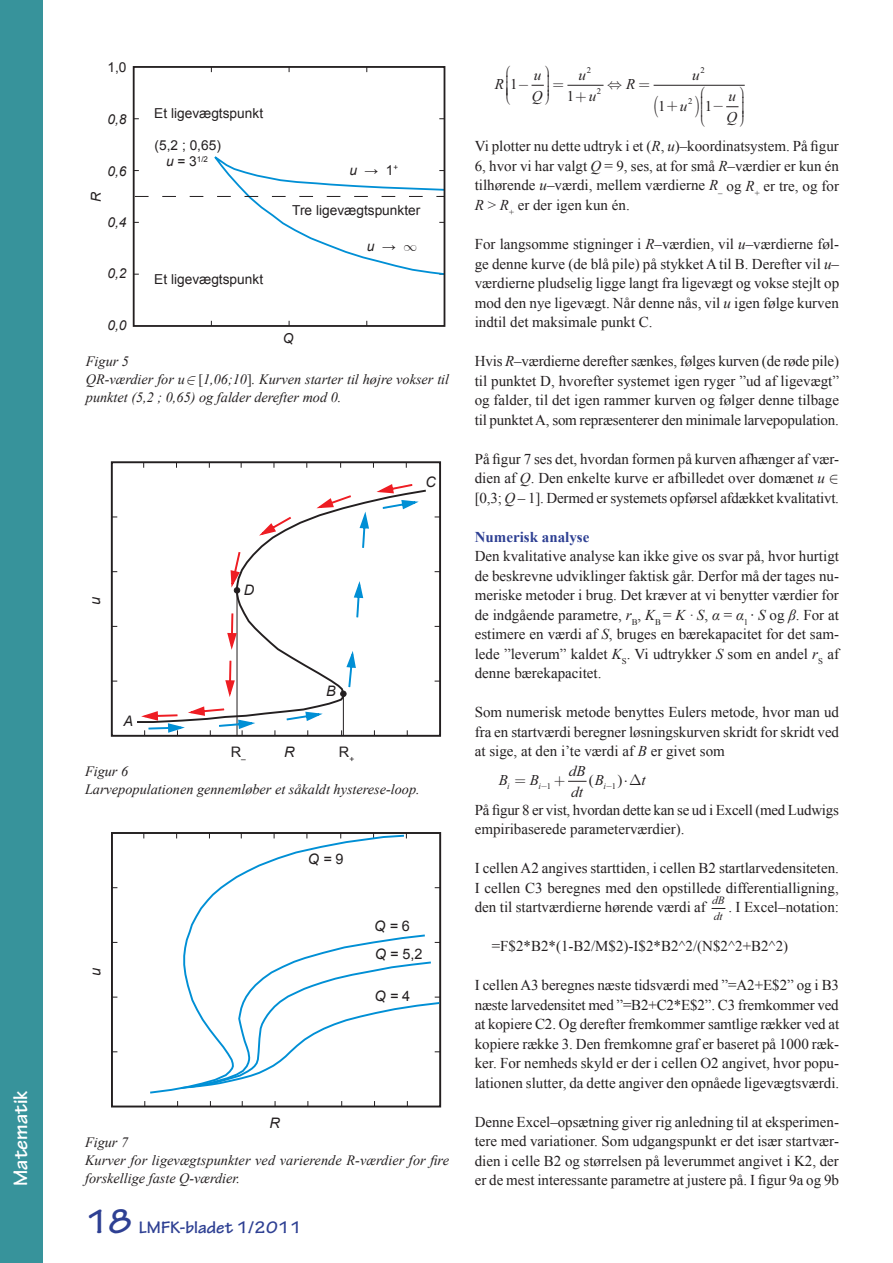
<style>
.page{position:relative;width:893px;height:1263px;background:#fff}
.page>*{position:absolute;margin:0;border:0;box-sizing:border-box;transform-origin:0 0}
.t1{font:700 21px "Tekton Pro";color:#fff}
.t2{font:700 18px "Tekton Pro";color:#2e4093}
.t3{font:15px/19.5px "Times New Roman";color:#231f20;text-align:justify}
.t4{font:italic 15px/21.1px "Times New Roman";color:#231f20}
.t5{font:700 15px "Times New Roman";color:#2e4093}
.t6{font:italic 14.4px/28px "Arial";color:#231f20}
.t7{font:14.4px "Arial";color:#231f20}
.t8{font:italic 14.25px/18px "Times New Roman";color:#231f20}
.t9{font:13.65px "Arial";color:#231f20}
.t10{font:italic 13.65px "Arial";color:#231f20}
.t11{font:italic 11.25px/15.9px "Times New Roman";color:#231f20}
.t12{font:8.7px "Times New Roman";color:#231f20}
.t13{font:italic 8.7px "Times New Roman";color:#231f20}
.t14{font:7.95px "Arial";color:#231f20}
.s1{font-style:italic;font-size:13.65px}
.s2{font-size:13.65px}
.s3{font-style:italic}
.s4{font-style:normal}
.s5{font-size:36px}
</style>
<div class="page">
<div style="left:0;top:0;width:43px;height:1263px;background:#37939b"></div>
<hr style="left:567px;top:85px;width:36px;height:1px;background:#231f20">
<hr style="left:654px;top:85px;width:91px;height:1px;background:#231f20">
<svg style="left:712px;top:908px;width:13px;height:1px"></svg>
<div style="left:133px;top:66px;width:312px;height:261px;border:2px solid #231f20"></div>
<div style="left:111px;top:461px;width:330px;height:276px;border:2px solid #231f20"></div>
<svg style="left:137px;top:489px;width:289px;height:235px"></svg>
<div style="left:340px;top:691px;width:7px;height:6px;border:1px solid #231f20;border-radius:50%"></div>
<hr style="left:237px;top:590px;width:1px;height:145px;background:#231f20">
<hr style="left:343px;top:694px;width:1px;height:42px;background:#231f20">
<svg style="left:226px;top:611px;width:12px;height:42px"></svg>
<svg style="left:230px;top:550px;width:12px;height:43px"></svg>
<svg style="left:256px;top:515px;width:37px;height:22px"></svg>
<svg style="left:138px;top:659px;width:121px;height:77px"></svg>
<svg style="left:285px;top:711px;width:41px;height:11px"></svg>
<svg style="left:341px;top:647px;width:16px;height:49px"></svg>
<svg style="left:353px;top:577px;width:11px;height:42px"></svg>
<svg style="left:313px;top:484px;width:109px;height:66px"></svg>
<div style="left:111px;top:832px;width:330px;height:275px;border:2px solid #231f20"></div>
<svg style="left:148px;top:834px;width:258px;height:260px"></svg>
<svg style="left:179px;top:933px;width:262px;height:157px"></svg>
<svg style="left:531px;top:84px;width:13px;height:2px"></svg>
<svg style="left:726px;top:106px;width:13px;height:2px"></svg>
<svg style="left:568px;top:780px;width:19px;height:2px"></svg>
<svg style="left:134px;top:149px;width:312px;height:127px"></svg>
<h1 class="t1" style="left:8px;top:1194px;width:97px;rotate:-90deg">Matematik</h1>
<p class="t9" style="left:107px;top:58px;width:21px">1,0</p>
<p class="t10" style="left:107px;top:110px;width:21px">0,8</p>
<p class="t10" style="left:107px;top:162px;width:21px">0,6</p>
<p class="t10" style="left:107px;top:213px;width:21px">0,4</p>
<p class="t10" style="left:107px;top:264px;width:21px">0,2</p>
<p class="t10" style="left:87px;top:202px;width:12px;rotate:-90deg">R</p>
<p class="t10" style="left:107px;top:317px;width:21px">0,0</p>
<p class="t9" style="left:154px;top:104px;width:110px">Et ligevægtspunkt</p>
<p class="t9" style="left:155px;top:136px;width:68px">(5,2 ; 0,65)</p>
<p class="t14" style="left:166px;top:154px;width:43px"><span class="s1">u</span> <span class="s2">= 3</span>1/2</p>
<p class="t9" style="left:154px;top:271px;width:110px">Et ligevægtspunkt</p>
<p class="t9" style="left:349px;top:161px;width:50px"><span class="s3">u</span> → 1<sup>+</sup></p>
<p class="t9" style="left:292px;top:201px;width:130px">Tre ligevægtspunkter</p>
<p class="t10" style="left:283px;top:329px;width:12px">Q</p>
<p class="t10" style="left:367px;top:237px;width:30px">u <span class="s4">→</span></p>
<p class="t8" style="left:86px;top:352px;width:365px">Figur 5<br>QR-værdier for u <span class="s4">[</span>1,06;10<span class="s4">]</span>. Kurven starter til højre vokser til punktet (5,2 ; 0,65) og falder derefter mod 0.</p>
<p class="t6" style="left:425px;top:468px;width:12px">C</p>
<p class="t6" style="left:81px;top:605px;width:10px;rotate:-90deg">u</p>
<p class="t6" style="left:124px;top:707px;width:11px">A</p>
<p class="t6" style="left:244px;top:576px;width:12px">D</p>
<p class="t6" style="left:326px;top:677px;width:11px">B</p>
<p class="t7" style="left:231px;top:743px;width:17px">R<sub>–</sub></p>
<p class="t6" style="left:284px;top:738px;width:12px">R</p>
<p class="t7" style="left:339px;top:743px;width:17px">R<sub>+</sub></p>
<p class="t8" style="left:85px;top:762px;width:336px">Figur 6<br>Larvepopulationen gennemløber et såkaldt hysterese-loop.</p>
<p class="t6" style="left:308px;top:845px;width:37px">Q = <span class="s4">9</span></p>
<p class="t6" style="left:82px;top:976px;width:10px;rotate:-90deg">u</p>
<p class="t6" style="left:270px;top:1109px;width:12px">R</p>
<p class="t6" style="left:374px;top:912px;width:50px">Q = <span class="s4">6<br></span>Q = <span class="s4">5,2</span></p>
<p class="t6" style="left:374px;top:982px;width:37px">Q = <span class="s4">4</span></p>
<p class="t8" style="left:85px;top:1133px;width:365px">Figur 7<br>Kurver for ligevægtspunkter ved varierende R-værdier for fire forskellige faste Q-værdier.</p>
<p class="t2" style="left:85px;top:1216px;width:218px"><span class="s5">18</span> LMFK-bladet 1/2011</p>
<p class="t12" style="left:587px;top:64px;width:6px">2</p>
<p class="t12" style="left:700px;top:64px;width:6px">2</p>
<p class="t4" style="left:495px;top:73px;width:36px">R <span class="s4">1</span>−</p>
<p class="t4" style="left:532px;top:64px;width:12px">u<br>Q</p>
<p class="t4" style="left:578px;top:64px;width:9px">u</p>
<p class="t4" style="left:692px;top:64px;width:9px">u</p>
<p class="t4" style="left:607px;top:73px;width:29px">⇔ R</p>
<p class="t12" style="left:597px;top:85px;width:6px">2</p>
<p class="t3" style="left:567px;top:86px;width:9px">1</p>
<p class="t4" style="left:589px;top:85px;width:9px">u</p>
<p class="t4" style="left:680px;top:95px;width:9px">u</p>
<p class="t4" style="left:726px;top:86px;width:12px;line-height:20.7px">u<br>Q</p>
<p class="t12" style="left:688px;top:95px;width:6px">2</p>
<p class="t3" style="left:475px;top:136px;width:366px">Vi plotter nu dette udtryk i et (<span class="s3">R</span>, <span class="s3">u</span>)–koordinatsystem. På figur 6, hvor vi har valgt <span class="s3">Q</span> = 9, ses, at for små <span class="s3">R</span>–værdier er kun én tilhørende <span class="s3">u</span>–værdi, mellem værdierne <span class="s3">R</span><sub>–</sub> og <span class="s3">R</span><sub>+</sub> er tre, og for <span class="s3">R</span> &gt; <span class="s3">R</span><sub>+</sub> er der igen kun én.</p>
<p class="t3" style="left:475px;top:234px;width:366px">For langsomme stigninger i <span class="s3">R</span>–værdien, vil <span class="s3">u</span>–værdierne føl&shy;ge denne kurve (de blå pile) på stykket A til B. Derefter vil <span class="s3">u</span>– værdierne pludselig ligge langt fra ligevægt og vokse stejlt op mod den nye ligevægt. Når denne nås, vil <span class="s3">u</span> igen følge kurven indtil det maksimale punkt C.</p>
<p class="t3" style="left:475px;top:351px;width:366px">Hvis <span class="s3">R</span>–værdierne derefter sænkes, følges kurven (de røde pile) til punktet D, hvorefter systemet igen ryger ”ud af ligevægt” og falder, til det igen rammer kurven og følger denne tilbage til punktet A, som repræsenterer den minimale larvepopulation.</p>
<p class="t3" style="left:475px;top:448px;width:366px;text-align:left">På figur 7 ses det, hvordan formen på kurven afhænger af vær&shy;dien af <span class="s3">Q</span>. Den enkelte kurve er afbilledet over domænet <span class="s3">u </span>[0,3; <span class="s3">Q</span> – 1]. Dermed er systemets opførsel afdækket kvalitativt.</p>
<p class="t5" style="left:475px;top:526px;width:116px">Numerisk analyse</p>
<p class="t3" style="left:475px;top:546px;width:366px">Den kvalitative analyse kan ikke give os svar på, hvor hurtigt de beskrevne udviklinger faktisk går. Derfor må der tages nu&shy;meriske metoder i brug. Det kræver at vi benytter værdier for de indgående parametre, <span class="s3">r</span><sub>B</sub>, <span class="s3">K</span><sub>B</sub> = <span class="s3">K ∙ S</span>, <span class="s3">α</span> = <span class="s3">α</span><sub>1</sub> ∙ <span class="s3">S</span> og <span class="s3">β</span>. For at estimere en værdi af <span class="s3">S</span>, bruges en bærekapacitet for det sam&shy;lede ”leverum” kaldet <span class="s3">K</span><sub>S</sub>. Vi udtrykker <span class="s3">S</span> som en andel <span class="s3">r</span><sub>S</sub> af denne bærekapacitet.</p>
<p class="t3" style="left:475px;top:702px;width:366px">Som numerisk metode benyttes Eulers metode, hvor man ud fra en startværdi beregner løsningskurven skridt for skridt ved at sige, at den i’te værdi af <span class="s3">B</span> er givet som</p>
<p class="t4" style="left:499px;top:769px;width:11px">B</p>
<p class="t4" style="left:530px;top:769px;width:11px">B</p>
<p class="t4" style="left:569px;top:760px;width:18px">dB dt</p>
<p class="t3" style="left:589px;top:770px;width:17px">(<span class="s3">B</span></p>
<p class="t3" style="left:617px;top:770px;width:30px">) ∆<span class="s3">t</span></p>
<p class="t3" style="left:658px;top:95px;width:9px">1</p>
<p class="t3" style="left:705px;top:95px;width:21px">1−</p>
<p class="t13" style="left:507px;top:780px;width:4px">i</p>
<p class="t13" style="left:538px;top:780px;width:14px">i−<span class="s4">1</span></p>
<p class="t13" style="left:603px;top:780px;width:26px">i ⋅</p>
<p class="t12" style="left:606px;top:780px;width:12px">−1</p>
<p class="t3" style="left:475px;top:799px;width:366px">På figur 8 er vist, hvordan dette kan se ud i Excell (med Ludwigs empiribaserede parameterværdier).</p>
<p class="t3" style="left:475px;top:858px;width:366px">I cellen A2 angives starttiden, i cellen B2 startlarvedensiteten.<br>I cellen C3 beregnes med den opstillede differentialligning, den til startværdierne hørende værdi af</p>
<p class="t11" style="left:712px;top:892px;width:14px">dB dt</p>
<p class="t3" style="left:728px;top:897px;width:112px">. I Excel–notation:</p>
<p class="t3" style="left:492px;top:936px;width:298px">=F$2*B2*(1-B2/M$2)-I$2*B2^2/(N$2^2+B2^2)</p>
<p class="t3" style="left:475px;top:975px;width:366px">I cellen A3 beregnes næste tidsværdi med ”=A2+E$2” og i B3 næste larvedensitet med ”=B2+C2*E$2”. C3 fremkommer ved at kopiere C2. Og derefter fremkommer samtlige rækker ved at kopiere række 3. Den fremkomne graf er baseret på 1000 ræk&shy;ker. For nemheds skyld er der i cellen O2 angivet, hvor popu&shy;lationen slutter, da dette angiver den opnåede ligevægtsværdi.</p>
<p class="t3" style="left:475px;top:1111px;width:366px">Denne Excel–opsætning giver rig anledning til at eksperimen&shy;tere med variationer. Som udgangspunkt er det især startvær&shy;dien i celle B2 og størrelsen på leverummet angivet i K2, der er de mest interessante parametre at justere på. I figur 9a og 9b</p>
</div>
